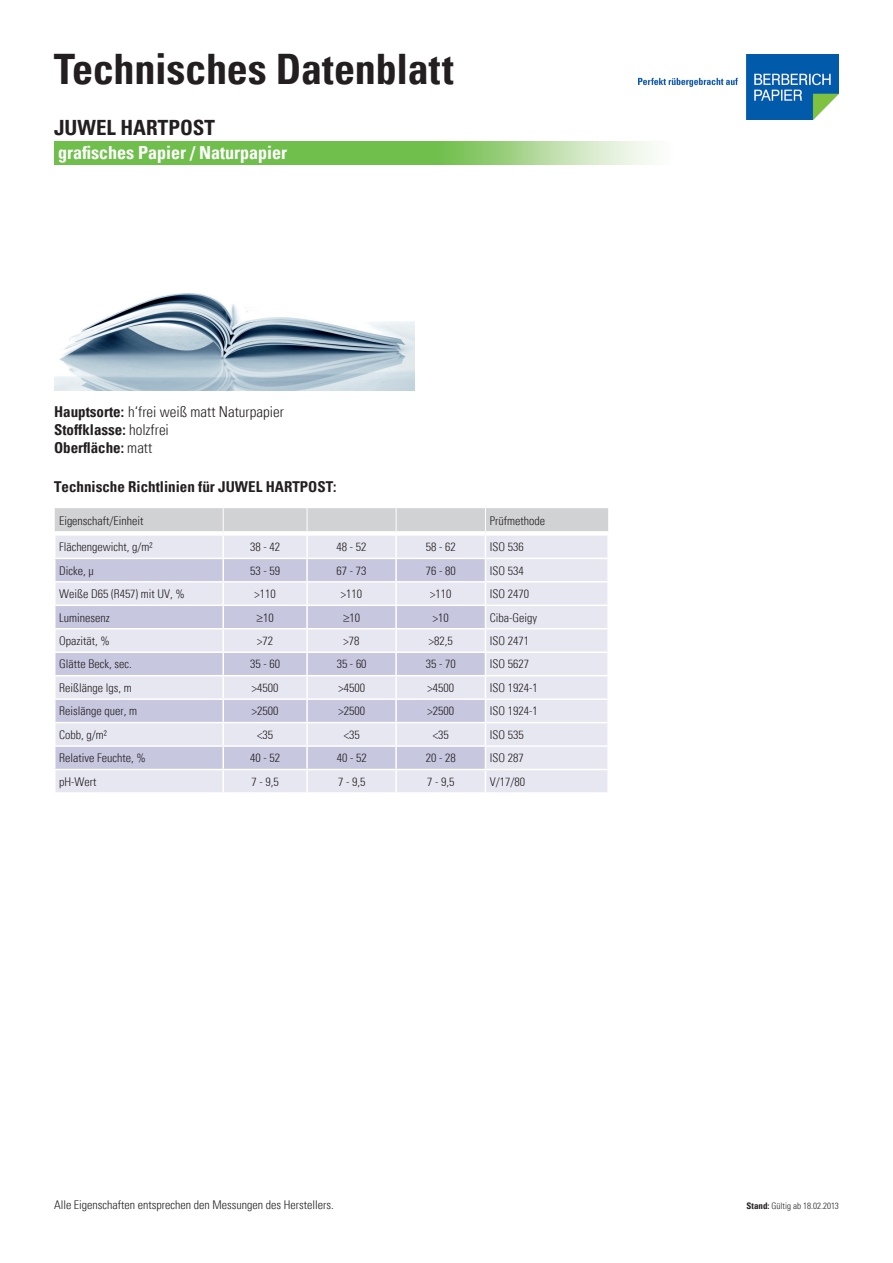
<style>
.page{position:relative;width:893px;height:1263px;background:#fff}
.page>*{position:absolute;margin:0;border:0;box-sizing:border-box;transform-origin:0 0}
.t1{font:700 condensed 42px "Univers";letter-spacing:-.005em;color:#231f20}
.t2{font:700 condensed 21px "Univers";color:#231f20}
.t3{font:700 condensed 18px "Univers";color:#fff}
.t4{font:300 condensed 15px/18px "Univers";color:#231f20}
.t5{font:700 condensed 15px "Univers";color:#231f20}
.t6{font:300 condensed 12px "Univers";color:#231f20}
.t7{font:300 condensed 9px "Univers";color:#231f20}
.s1{font-weight:700}
</style>
<div class="page">
<svg style="left:54px;top:141px;width:598px;height:24px;background:#89c96a"></svg>
<svg style="left:55px;top:508px;width:553px;height:284px;background:#ddddea"></svg>
<div style="left:54px;top:531px;width:169px;height:5px;background:#fff"></div>
<div style="left:223px;top:531px;width:84px;height:5px;background:#fff"></div>
<div style="left:307px;top:531px;width:89px;height:5px;background:#fff"></div>
<div style="left:396px;top:531px;width:89px;height:5px;background:#fff"></div>
<div style="left:485px;top:531px;width:124px;height:5px;background:#fff"></div>
<img style="left:54px;top:293px;width:360px;height:97px">
<img style="left:638px;top:54px;width:201px;height:65px">
<h1 class="t1" style="left:54px;top:45px;width:401px">Technisches Datenblatt</h1>
<h2 class="t2" style="left:54px;top:115px;width:163px">JUWEL HARTPOST</h2>
<h3 class="t3" style="left:58px;top:142px;width:230px">grafisches Papier / Naturpapier</h3>
<p class="t4" style="left:54px;top:403px;width:231px"><span class="s1">Hauptsorte:</span> h‘frei weiß matt Naturpapier<br><span class="s1">Stoffklasse:</span> holzfrei<br><span class="s1">Oberfläche:</span> matt</p>
<p class="t5" style="left:54px;top:477px;width:284px">Technische Richtlinien für JUWEL HARTPOST:</p>
<p class="t6" style="left:59px;top:516px;width:86px">Eigenschaft/Einheit</p>
<p class="t6" style="left:490px;top:516px;width:57px">Prüfmethode</p>
<p class="t6" style="left:59px;top:542px;width:95px">Flächengewicht, g/m²</p>
<p class="t6" style="left:250px;top:542px;width:31px">38 - 42</p>
<p class="t6" style="left:337px;top:542px;width:31px">48 - 52</p>
<p class="t6" style="left:426px;top:542px;width:31px">58 - 62</p>
<p class="t6" style="left:490px;top:542px;width:35px">ISO 536</p>
<p class="t6" style="left:59px;top:565px;width:36px">Dicke, µ</p>
<p class="t6" style="left:250px;top:565px;width:31px">53 - 59</p>
<p class="t6" style="left:337px;top:565px;width:31px">67 - 73</p>
<p class="t6" style="left:426px;top:565px;width:31px">76 - 80</p>
<p class="t6" style="left:490px;top:565px;width:35px">ISO 534</p>
<p class="t6" style="left:59px;top:589px;width:127px">Weiße D65 (R457) mit UV, %</p>
<p class="t6" style="left:255px;top:589px;width:23px">&gt;110</p>
<p class="t6" style="left:341px;top:589px;width:23px">&gt;110</p>
<p class="t6" style="left:430px;top:589px;width:23px">&gt;110</p>
<p class="t6" style="left:490px;top:589px;width:41px">ISO 2470</p>
<p class="t6" style="left:59px;top:612px;width:52px">Luminesenz</p>
<p class="t6" style="left:257px;top:612px;width:19px">≥10</p>
<p class="t6" style="left:343px;top:612px;width:19px">≥10</p>
<p class="t6" style="left:433px;top:612px;width:17px">&gt;10</p>
<p class="t6" style="left:490px;top:612px;width:49px">Ciba-Geigy</p>
<p class="t6" style="left:59px;top:636px;width:52px">Opazität, %</p>
<p class="t6" style="left:257px;top:636px;width:17px">&gt;72</p>
<p class="t6" style="left:344px;top:636px;width:17px">&gt;78</p>
<p class="t6" style="left:429px;top:636px;width:25px">&gt;82,5</p>
<p class="t6" style="left:490px;top:636px;width:41px">ISO 2471</p>
<p class="t6" style="left:59px;top:659px;width:74px">Glätte Beck, sec.</p>
<p class="t6" style="left:250px;top:659px;width:31px">35 - 60</p>
<p class="t6" style="left:337px;top:659px;width:31px">35 - 60</p>
<p class="t6" style="left:426px;top:659px;width:31px">35 - 70</p>
<p class="t6" style="left:490px;top:659px;width:41px">ISO 5627</p>
<p class="t6" style="left:59px;top:683px;width:74px">Reißlänge lgs, m</p>
<p class="t6" style="left:252px;top:683px;width:28px">&gt;4500</p>
<p class="t6" style="left:338px;top:683px;width:28px">&gt;4500</p>
<p class="t6" style="left:428px;top:683px;width:28px">&gt;4500</p>
<p class="t6" style="left:490px;top:683px;width:49px">ISO 1924-1</p>
<p class="t6" style="left:59px;top:706px;width:79px">Reislänge quer, m</p>
<p class="t6" style="left:252px;top:706px;width:28px">&gt;2500</p>
<p class="t6" style="left:338px;top:706px;width:28px">&gt;2500</p>
<p class="t6" style="left:428px;top:706px;width:28px">&gt;2500</p>
<p class="t6" style="left:490px;top:706px;width:49px">ISO 1924-1</p>
<p class="t6" style="left:59px;top:730px;width:49px">Cobb, g/m²</p>
<p class="t6" style="left:257px;top:730px;width:17px">&lt;35</p>
<p class="t6" style="left:344px;top:730px;width:17px">&lt;35</p>
<p class="t6" style="left:433px;top:730px;width:17px">&lt;35</p>
<p class="t6" style="left:490px;top:730px;width:35px">ISO 535</p>
<p class="t6" style="left:59px;top:753px;width:88px">Relative Feuchte, %</p>
<p class="t6" style="left:250px;top:753px;width:31px">40 - 52</p>
<p class="t6" style="left:337px;top:753px;width:31px">40 - 52</p>
<p class="t6" style="left:426px;top:753px;width:31px">20 - 28</p>
<p class="t6" style="left:490px;top:753px;width:35px">ISO 287</p>
<p class="t6" style="left:59px;top:776px;width:39px">pH-Wert</p>
<p class="t6" style="left:252px;top:776px;width:29px">7 - 9,5</p>
<p class="t6" style="left:338px;top:776px;width:29px">7 - 9,5</p>
<p class="t6" style="left:427px;top:776px;width:29px">7 - 9,5</p>
<p class="t6" style="left:490px;top:776px;width:37px">V/17/80</p>
<p class="t6" style="left:54px;top:1200px;width:281px">Alle Eigenschaften entsprechen den Messungen des Herstellers.</p>
<p class="t7" style="left:746px;top:1202px;width:94px"><span class="s1">Stand:</span> Gültig ab 18.02.2013</p>
</div>
